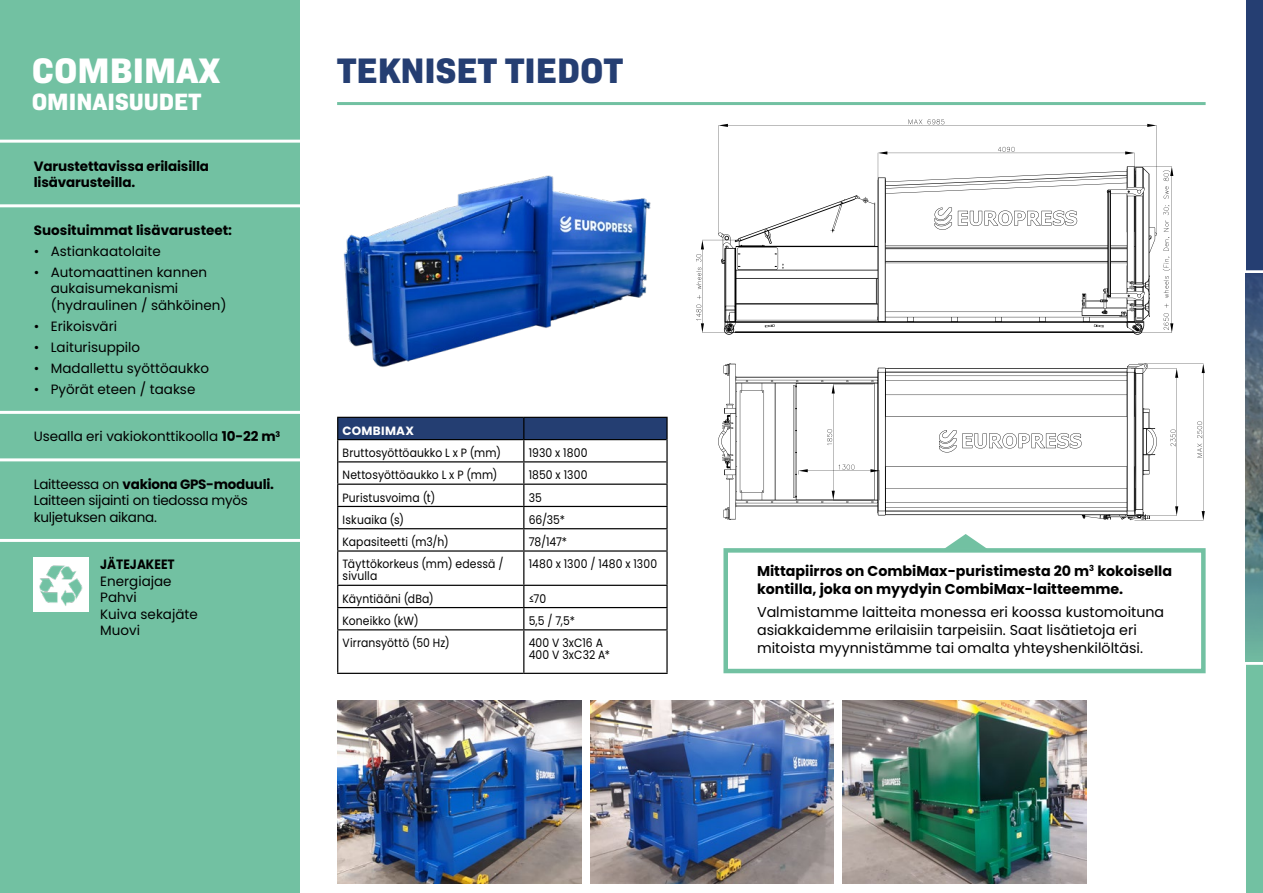
<style>
.page{position:relative;width:1263px;height:893px;background:#fff}
.page>*{position:absolute;margin:0;border:0;box-sizing:border-box;transform-origin:0 0}
.t1{font:800 36px "Bio Sans";color:#253e72}
.t2{font:800 36px "Bio Sans";color:#fff}
.t3{font:800 24px "Bio Sans";color:#fff}
.t4{font:14.25px/18px "Poppins";color:#000}
.t5{font:700 14.25px/18px "Poppins";color:#000}
.t6{font:13.5px/16.5px "Poppins";color:#000}
.t7{font:13.5px/16.5px "Poppins";letter-spacing:-.02em;color:#000}
.t8{font:700 13.5px/16.5px "Poppins";letter-spacing:-.01em;color:#000}
.t9{font:700 13.5px "Poppins";letter-spacing:-.01em;color:#000;scale:.9 1}
.t10{font:12px/12px "Poppins";letter-spacing:.01em;color:#000;scale:.9 1}
.t11{font:700 12px "Poppins";letter-spacing:.025em;color:#fff}
.s1{font-weight:700}
</style>
<div class="page">
<div style="left:0;top:0;width:300px;height:893px;background:#72c1a2"></div>
<svg style="left:1246px;top:273px;width:17px;height:389px;background:#59777f"></svg>
<hr style="left:666px;top:440px;width:2px;height:22px;background:#000">
<hr style="left:666px;top:462px;width:2px;height:22px;background:#000">
<hr style="left:666px;top:507px;width:2px;height:21px;background:#000">
<hr style="left:524px;top:528px;width:144px;height:1px;background:#000">
<hr style="left:666px;top:529px;width:2px;height:21px;background:#000">
<hr style="left:337px;top:550px;width:187px;height:2px;background:#000">
<hr style="left:337px;top:552px;width:1px;height:33px;background:#000">
<hr style="left:524px;top:550px;width:144px;height:2px;background:#000">
<hr style="left:523px;top:552px;width:1px;height:33px;background:#000">
<hr style="left:666px;top:552px;width:2px;height:33px;background:#000">
<hr style="left:337px;top:585px;width:187px;height:1px;background:#000">
<hr style="left:524px;top:585px;width:144px;height:1px;background:#000">
<hr style="left:666px;top:586px;width:2px;height:21px;background:#000">
<hr style="left:337px;top:607px;width:187px;height:1px;background:#000">
<svg style="left:337px;top:586px;width:1px;height:43px"></svg>
<hr style="left:524px;top:607px;width:144px;height:1px;background:#000">
<svg style="left:523px;top:586px;width:1px;height:43px"></svg>
<hr style="left:666px;top:608px;width:2px;height:21px;background:#000">
<hr style="left:337px;top:629px;width:187px;height:1px;background:#000">
<hr style="left:337px;top:630px;width:1px;height:43px;background:#000">
<hr style="left:524px;top:629px;width:144px;height:1px;background:#000">
<hr style="left:523px;top:630px;width:1px;height:43px;background:#000">
<hr style="left:666px;top:630px;width:2px;height:43px;background:#000">
<hr style="left:337px;top:673px;width:187px;height:1px;background:#000">
<hr style="left:524px;top:673px;width:144px;height:1px;background:#000">
<hr style="left:524px;top:484px;width:144px;height:1px;background:#000">
<hr style="left:666px;top:485px;width:2px;height:21px;background:#000">
<hr style="left:524px;top:506px;width:144px;height:1px;background:#000">
<hr style="left:666px;top:418px;width:2px;height:22px;background:#000">
<hr style="left:524px;top:417px;width:144px;height:1px;background:#000">
<svg style="left:337px;top:417px;width:330px;height:133px"></svg>
<img style="left:343px;top:175px;width:308px;height:192px">
<hr style="left:337px;top:102px;width:868px;height:3px;background:#72c1a2">
<img style="left:337px;top:701px;width:244px;height:183px">
<img style="left:590px;top:701px;width:244px;height:183px">
<img style="left:843px;top:701px;width:244px;height:183px">
<div style="left:1246px;top:0;width:17px;height:270px;background:#253e72"></div>
<div style="left:1246px;top:665px;width:17px;height:228px;background:#72c1a2"></div>
<div style="left:723px;top:548px;width:482px;height:125px;border:4px solid #72c1a2"></div>
<svg style="left:944px;top:534px;width:43px;height:15px"></svg>
<div style="left:34px;top:558px;width:55px;height:54px;background:#fff"></div>
<img style="left:39px;top:565px;width:44px;height:41px">
<svg style="left:701px;top:124px;width:472px;height:211px"></svg>
<svg style="left:1094px;top:325px;width:10px;height:2px"></svg>
<svg style="left:765px;top:325px;width:10px;height:2px"></svg>
<svg style="left:766px;top:234px;width:4px;height:3px"></svg>
<svg style="left:1164px;top:304px;width:5px;height:26px"></svg>
<svg style="left:1163px;top:257px;width:7px;height:41px"></svg>
<svg style="left:1164px;top:205px;width:5px;height:46px"></svg>
<svg style="left:1163px;top:170px;width:7px;height:29px"></svg>
<svg style="left:908px;top:119px;width:14px;height:5px"></svg>
<svg style="left:928px;top:119px;width:16px;height:5px"></svg>
<svg style="left:998px;top:147px;width:17px;height:5px"></svg>
<svg style="left:696px;top:305px;width:5px;height:16px"></svg>
<svg style="left:696px;top:254px;width:5px;height:35px"></svg>
<svg style="left:934px;top:208px;width:18px;height:22px"></svg>
<svg style="left:958px;top:211px;width:119px;height:15px"></svg>
<svg style="left:718px;top:363px;width:487px;height:158px"></svg>
<svg style="left:1197px;top:444px;width:5px;height:13px"></svg>
<svg style="left:1197px;top:421px;width:5px;height:17px"></svg>
<svg style="left:1170px;top:430px;width:5px;height:16px"></svg>
<svg style="left:827px;top:429px;width:5px;height:16px"></svg>
<svg style="left:838px;top:465px;width:16px;height:5px"></svg>
<svg style="left:939px;top:430px;width:17px;height:22px"></svg>
<svg style="left:962px;top:433px;width:119px;height:15px"></svg>
<hr style="left:0;top:140px;width:305px;height:3px;background:#fff">
<hr style="left:0;top:204px;width:305px;height:3px;background:#fff">
<hr style="left:0;top:411px;width:305px;height:3px;background:#fff">
<hr style="left:0;top:458px;width:305px;height:3px;background:#fff">
<hr style="left:0;top:539px;width:305px;height:3px;background:#fff">
<h1 class="t2" style="left:32px;top:42px;width:190px">COMBIMAX</h1>
<h2 class="t3" style="left:32px;top:83px;width:171px">OMINAISUUDET</h2>
<p class="t8" style="left:34px;top:158px;width:177px">Varustettavissa erilaisilla lisävarusteilla.</p>
<p class="t8" style="left:34px;top:222px;width:200px">Suosituimmat lisävarusteet:</p>
<p class="t6" style="left:34px;top:243px;width:128px">• Astiankaatolaite</p>
<p class="t6" style="left:51px;top:264px;width:177px;text-indent:-17px">• Automaattinen kannen aukaisumekanismi (hydraulinen / sähköinen)</p>
<p class="t6" style="left:34px;top:318px;width:85px">• Erikoisväri</p>
<p class="t6" style="left:34px;top:339px;width:108px">• Laiturisuppilo</p>
<p class="t6" style="left:34px;top:360px;width:177px">• Madallettu syöttöaukko</p>
<p class="t6" style="left:34px;top:381px;width:163px">• Pyörät eteen / taakse</p>
<p class="t6" style="left:34px;top:428px;width:248px">Usealla eri vakiokonttikoolla <span class="s1">10-22 m</span><sup>3</sup></p>
<p class="t7" style="left:34px;top:476px;width:242px">Laitteessa on <span class="s1">vakiona GPS-moduuli.<br></span>Laitteen sijainti on tiedossa myös kuljetuksen aikana.</p>
<p class="t9" style="left:100px;top:557px;width:84px">JÄTEJAKEET</p>
<p class="t6" style="left:100px;top:573px;width:99px">Energiajae<br>Pahvi<br>Kuiva sekajäte<br>Muovi</p>
<h1 class="t1" style="left:337px;top:42px;width:287px">TEKNISET TIEDOT</h1>
<p class="t11" style="left:343px;top:424px;width:73px">COMBIMAX</p>
<p class="t10" style="left:343px;top:447px;width:177px">Bruttosyöttöaukko L x P (mm)</p>
<p class="t10" style="left:529px;top:447px;width:67px">1930 x 1800</p>
<p class="t10" style="left:343px;top:469px;width:174px">Nettosyöttöaukko L x P (mm)</p>
<p class="t10" style="left:529px;top:469px;width:67px">1850 x 1300</p>
<p class="t10" style="left:343px;top:491px;width:105px">Puristusvoima (t)</p>
<p class="t10" style="left:529px;top:491px;width:16px">35</p>
<p class="t10" style="left:343px;top:514px;width:70px">Iskuaika (s)</p>
<p class="t10" style="left:529px;top:514px;width:42px">66/35*</p>
<p class="t10" style="left:343px;top:536px;width:119px">Kapasiteetti (m3/h)</p>
<p class="t10" style="left:529px;top:536px;width:44px">78/147*</p>
<p class="t10" style="left:343px;top:558px;width:180px">Täyttökorkeus (mm) edessä / sivulla</p>
<p class="t10" style="left:529px;top:558px;width:144px">1480 x 1300 / 1480 x 1300</p>
<p class="t10" style="left:343px;top:593px;width:103px">Käyntiääni (dBa)</p>
<p class="t10" style="left:529px;top:593px;width:21px">≤70</p>
<p class="t10" style="left:343px;top:615px;width:86px">Koneikko (kW)</p>
<p class="t10" style="left:529px;top:615px;width:53px">5,5 / 7,5*</p>
<p class="t10" style="left:343px;top:637px;width:121px">Virransyöttö (50 Hz)</p>
<p class="t10" style="left:529px;top:637px;width:92px">400 V 3xC16 A<br>400 V 3xC32 A*</p>
<p class="t5" style="left:757px;top:562px;width:417px">Mittapiirros on CombiMax-puristimesta 20 m<sup>3</sup> kokoisella kontilla, joka on myydyin CombiMax-laitteemme.</p>
<p class="t4" style="left:757px;top:603px;width:409px">Valmistamme laitteita monessa eri koossa kustomoituna asiakkaidemme erilaisiin tarpeisiin. Saat lisätietoja eri mitoista myynnistämme tai omalta yhteyshenkilöltäsi.</p>
</div>
